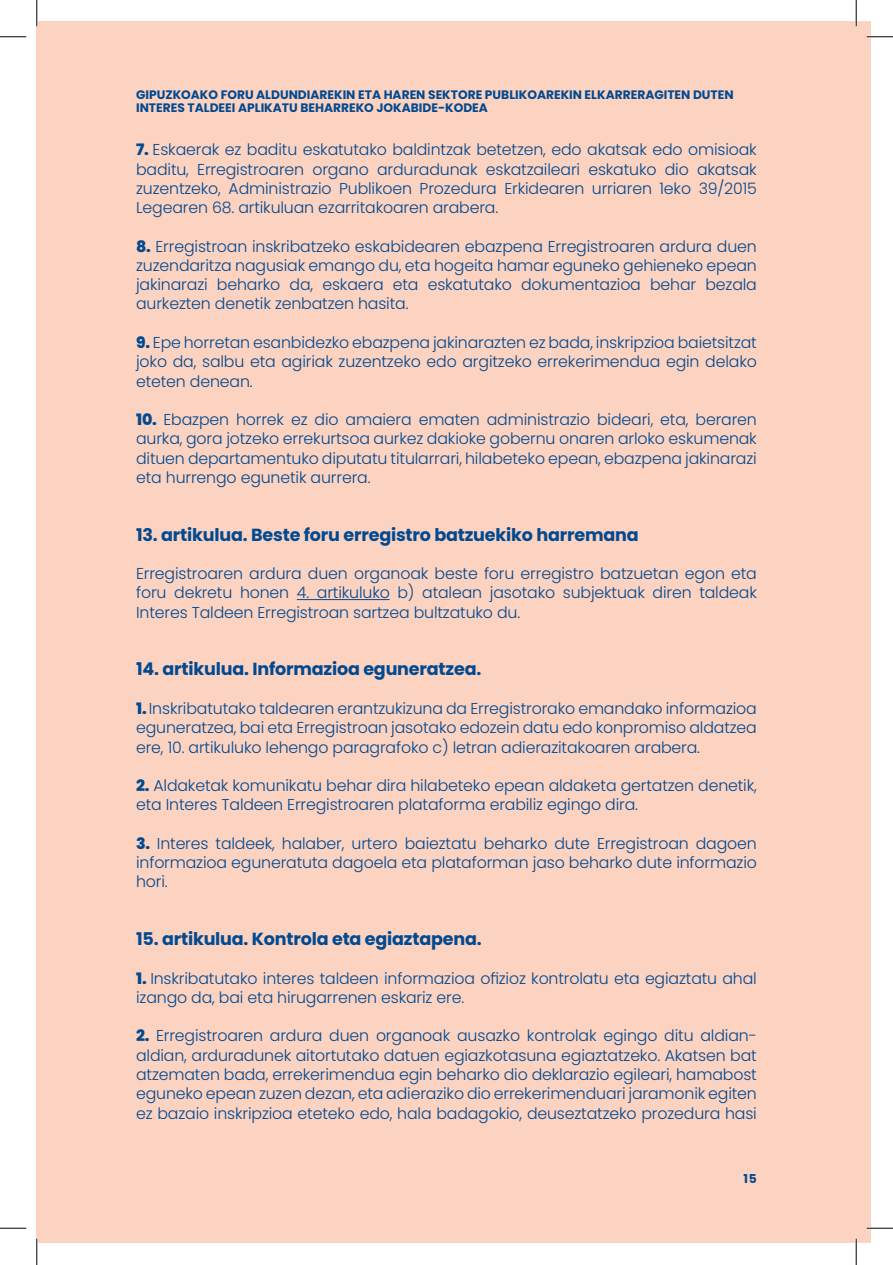
<style>
.page{position:relative;width:893px;height:1265px;background:#fff}
.page>*{position:absolute;margin:0;border:0;box-sizing:border-box;transform-origin:0 0}
.TITULAR{font:700 17.5px "Poppins";letter-spacing:-.01em;color:#014990}
.P-BASE{font:300 15.75px/19.2px "Poppins";letter-spacing:-.01em;color:#014990;text-align:justify}
.t1{font:700 12.25px/12.2px "Poppins";color:#014990}
.s1{font-weight:800}
</style>
<div class="page">
<div style="left:37px;top:22px;width:833px;height:1220px;background:#fcd2c0"></div>
<hr style="left:297px;top:599px;width:92px;height:1px;background:#014990">
<hr style="left:866px;top:36px;width:26px;height:2px;background:#fff">
<hr style="left:866px;top:1226px;width:26px;height:2px;background:#fff">
<hr style="left:36px;top:0;width:2px;height:26px;background:#fff">
<hr style="left:36px;top:1238px;width:2px;height:26px;background:#fff">
<hr style="left:854px;top:0;width:2px;height:26px;background:#fff">
<hr style="left:854px;top:1238px;width:2px;height:26px;background:#fff">
<svg style="left:0;top:36px;width:26px;height:1px"></svg>
<svg style="left:866px;top:36px;width:26px;height:1px"></svg>
<svg style="left:0;top:1227px;width:26px;height:1px"></svg>
<svg style="left:866px;top:1227px;width:26px;height:1px"></svg>
<svg style="left:36px;top:0;width:1px;height:26px"></svg>
<svg style="left:36px;top:1238px;width:1px;height:26px"></svg>
<svg style="left:855px;top:0;width:1px;height:26px"></svg>
<svg style="left:855px;top:1238px;width:1px;height:26px"></svg>
<p class="t1" style="left:136px;top:89px;width:598px">GIPUZKOAKO FORU ALDUNDIAREKIN ETA HAREN SEKTORE PUBLIKOAREKIN ELKARRERAGITEN DUTEN<br>INTERES TALDEEI APLIKATU BEHARREKO JOKABIDE-KODEA</p>
<p class="P-BASE" style="left:136px;top:140px;width:622px"><span class="s1">7.</span> Eskaerak ez baditu eskatutako baldintzak betetzen, edo akatsak edo omisioak baditu, Erregistroaren organo arduradunak eskatzaileari eskatuko dio akatsak zuzentzeko, Administrazio Publikoen Prozedura Erkidearen urriaren 1eko 39/2015<br>Legearen 68. artikuluan ezarritakoaren arabera.</p>
<p class="P-BASE" style="left:136px;top:236px;width:622px"><span class="s1">8.</span> Erregistroan inskribatzeko eskabidearen ebazpena Erregistroaren ardura duen zuzendaritza nagusiak emango du, eta hogeita hamar eguneko gehieneko epean jakinarazi beharko da, eskaera eta eskatutako dokumentazioa behar bezala aurkezten denetik zenbatzen hasita.</p>
<p class="P-BASE" style="left:136px;top:333px;width:622px"><span class="s1">9.</span> Epe horretan esanbidezko ebazpena jakinarazten ez bada, inskripzioa baietsitzat joko da, salbu eta agiriak zuzentzeko edo argitzeko errekerimendua egin delako eteten denean.</p>
<p class="P-BASE" style="left:136px;top:410px;width:622px"><span class="s1">10.</span> Ebazpen horrek ez dio amaiera ematen administrazio bideari, eta, beraren aurka, gora jotzeko errekurtsoa aurkez dakioke gobernu onaren arloko eskumenak dituen departamentuko diputatu titularrari, hilabeteko epean, ebazpena jakinarazi eta hurrengo egunetik aurrera.</p>
<p class="TITULAR" style="left:136px;top:524px;width:503px">13. artikulua. Beste foru erregistro batzuekiko harremana</p>
<p class="P-BASE" style="left:136px;top:564px;width:622px">Erregistroaren ardura duen organoak beste foru erregistro batzuetan egon eta foru dekretu honen 4. artikuluko b) atalean jasotako subjektuak diren taldeak Interes Taldeen Erregistroan sartzea bultzatuko du.</p>
<p class="TITULAR" style="left:136px;top:659px;width:346px">14. artikulua. Informazioa eguneratzea.</p>
<p class="P-BASE" style="left:136px;top:698px;width:622px"><span class="s1">1.</span> Inskribatutako taldearen erantzukizuna da Erregistrorako emandako informazioa eguneratzea, bai eta Erregistroan jasotako edozein datu edo konpromiso aldatzea ere, 10. artikuluko lehengo paragrafoko c) letran adierazitakoaren arabera.</p>
<p class="P-BASE" style="left:136px;top:775px;width:622px"><span class="s1">2.</span> Aldaketak komunikatu behar dira hilabeteko epean aldaketa gertatzen denetik, eta Interes Taldeen Erregistroaren plataforma erabiliz egingo dira.</p>
<p class="P-BASE" style="left:136px;top:833px;width:622px"><span class="s1">3.</span> Interes taldeek, halaber, urtero baieztatu beharko dute Erregistroan dagoen informazioa eguneratuta dagoela eta plataforman jaso beharko dute informazio hori.</p>
<p class="TITULAR" style="left:136px;top:928px;width:347px">15. artikulua. Kontrola eta egiaztapena.</p>
<p class="P-BASE" style="left:136px;top:968px;width:622px"><span class="s1">1.</span> Inskribatutako interes taldeen informazioa ofizioz kontrolatu eta egiaztatu ahal izango da, bai eta hirugarrenen eskariz ere.</p>
<p class="P-BASE" style="left:136px;top:1026px;width:622px"><span class="s1">2.</span> Erregistroaren ardura duen organoak ausazko kontrolak egingo ditu aldian&shy;aldian, arduradunek aitortutako datuen egiazkotasuna egiaztatzeko. Akatsen bat atzematen bada, errekerimendua egin beharko dio deklarazio egileari, hamabost eguneko epean zuzen dezan, eta adieraziko dio errekerimenduari jaramonik egiten ez bazaio inskripzioa eteteko edo, hala badagokio, deuseztatzeko prozedura hasi</p>
<p class="t1" style="left:743px;top:1172px;width:15px">15</p>
</div>
